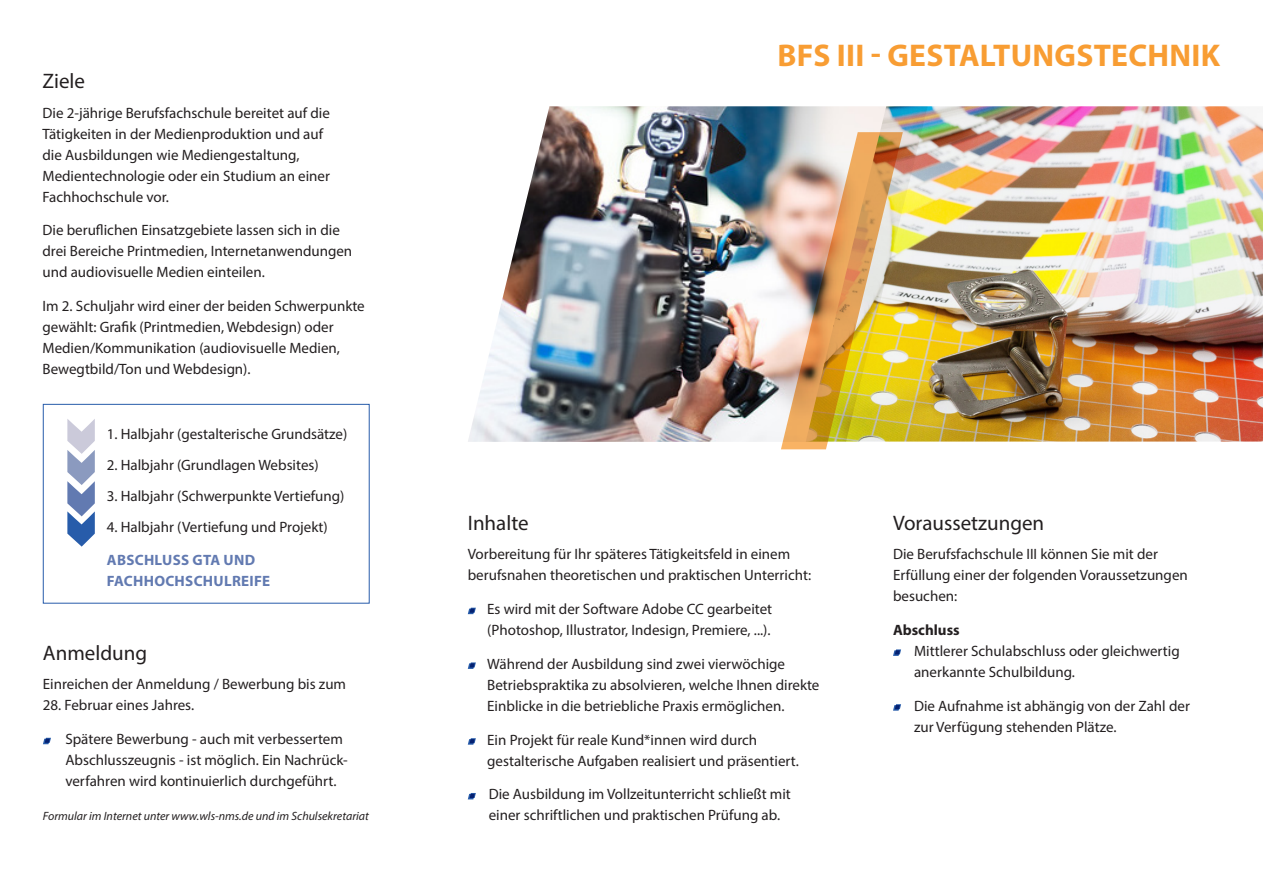
<style>
.page{position:relative;width:1263px;height:893px;background:#fff}
.page>*{position:absolute;margin:0;border:0;box-sizing:border-box;transform-origin:0 0}
.t1{font:700 31.5px "Myriad Pro";letter-spacing:.01em;color:#f89d33}
.Headline{font:21px "Myriad Pro";color:#231f20}
.fließ{font:15px/21px "Myriad Pro";color:#231f20}
.fließ-2{font:700 15px/21px "Myriad Pro";letter-spacing:.02em;color:#627ab1}
.Subheadline{font:700 15px "Myriad Pro";color:#231f20}
.fließ-3{font:italic 12px "Myriad Pro";color:#231f20}
</style>
<div class="page">
<svg style="left:468px;top:608px;width:8px;height:6px"></svg>
<svg style="left:468px;top:662px;width:8px;height:7px"></svg>
<svg style="left:468px;top:738px;width:8px;height:7px"></svg>
<svg style="left:468px;top:793px;width:8px;height:6px"></svg>
<svg style="left:893px;top:649px;width:8px;height:7px"></svg>
<svg style="left:893px;top:704px;width:8px;height:7px"></svg>
<img style="left:928px;top:106px;width:335px;height:336px">
<img style="left:468px;top:106px;width:460px;height:336px">
<img style="left:781px;top:132px;width:122px;height:317px">
<svg style="left:43px;top:738px;width:8px;height:6px"></svg>
<svg style="left:67px;top:419px;width:28px;height:128px"></svg>
<div style="left:43px;top:404px;width:327px;height:200px;border:1px solid #275caa"></div>
<p class="Headline" style="left:43px;top:68px;width:44px">Ziele</p>
<p class="fließ" style="left:43px;top:102px;width:289px">Die 2-jährige Berufsfachschule bereitet auf die Tätigkeiten in der Medienproduktion und auf die Ausbildungen wie Mediengestaltung, Medientechnologie oder ein Studium an einer Fachhochschule vor.</p>
<p class="fließ" style="left:43px;top:220px;width:311px">Die beruflichen Einsatzgebiete lassen sich in die drei Bereiche Printmedien, Internetanwendungen und audiovisuelle Medien einteilen.</p>
<p class="fließ" style="left:43px;top:295px;width:324px">Im 2. Schuljahr wird einer der beiden Schwerpunkte gewählt: Grafik (Printmedien, Webdesign) oder Medien/Kommunikation (audiovisuelle Medien, Bewegtbild/Ton und Webdesign).</p>
<p class="fließ" style="left:107px;top:423px;width:242px">1. Halbjahr (gestalterische Grundsätze)</p>
<p class="fließ" style="left:107px;top:454px;width:213px">2. Halbjahr (Grundlagen Websites)</p>
<p class="fließ" style="left:107px;top:485px;width:239px">3. Halbjahr (Schwerpunkte Vertiefung)</p>
<p class="fließ" style="left:107px;top:516px;width:222px">4. Halbjahr (Vertiefung und Projekt)</p>
<p class="fließ-2" style="left:107px;top:549px;width:165px">ABSCHLUSS GTA UND<br>FACHHOCHSCHULREIFE</p>
<p class="Headline" style="left:43px;top:640px;width:106px">Anmeldung</p>
<p class="fließ" style="left:43px;top:674px;width:305px">Einreichen der Anmeldung / Bewerbung bis zum</p>
<p class="fließ" style="left:43px;top:695px;width:153px">28. Februar eines Jahres.</p>
<p class="fließ" style="left:65px;top:728px;width:284px">Spätere Bewerbung - auch mit verbessertem<br>Abschlusszeugnis - ist möglich. Ein Nachrück&shy;verfahren wird kontinuierlich durchgeführt.</p>
<p class="fließ-3" style="left:43px;top:809px;width:328px">Formular im Internet unter www.wls-nms.de und im Schulsekretariat</p>
<p class="t1" style="left:777px;top:35px;width:444px">BFS III - GESTALTUNGSTECHNIK</p>
<p class="Headline" style="left:468px;top:510px;width:62px">Inhalte</p>
<p class="fließ" style="left:468px;top:544px;width:345px">Vorbereitung für Ihr späteres Tätigkeitsfeld in einem berufsnahen theoretischen und praktischen Unterricht:</p>
<p class="fließ" style="left:487px;top:598px;width:286px">Es wird mit der Software Adobe CC gearbeitet (Photoshop, Illustrator, Indesign, Premiere, ...).</p>
<p class="fließ" style="left:487px;top:653px;width:334px">Während der Ausbildung sind zwei vierwöchige<br>Betriebspraktika zu absolvieren, welche Ihnen direkte<br>Einblicke in die betriebliche Praxis ermöglichen.</p>
<p class="fließ" style="left:487px;top:729px;width:313px">Ein Projekt für reale Kund*innen wird durch gestalterische Aufgaben realisiert und präsentiert.</p>
<p class="fließ" style="left:489px;top:784px;width:304px">Die Ausbildung im Vollzeitunterricht schließt mit einer schriftlichen und praktischen Prüfung ab.</p>
<p class="Headline" style="left:893px;top:510px;width:153px">Voraussetzungen</p>
<p class="fließ" style="left:893px;top:543px;width:296px">Die Berufsfachschule III können Sie mit der<br>Erfüllung einer der folgenden Voraussetzungen besuchen:</p>
<p class="Subheadline" style="left:893px;top:620px;width:68px">Abschluss</p>
<p class="fließ" style="left:914px;top:640px;width:267px">Mittlerer Schulabschluss oder gleichwertig anerkannte Schulbildung.</p>
<p class="fließ" style="left:914px;top:695px;width:277px">Die Aufnahme ist abhängig von der Zahl der zur Verfügung stehenden Plätze.</p>
</div>
